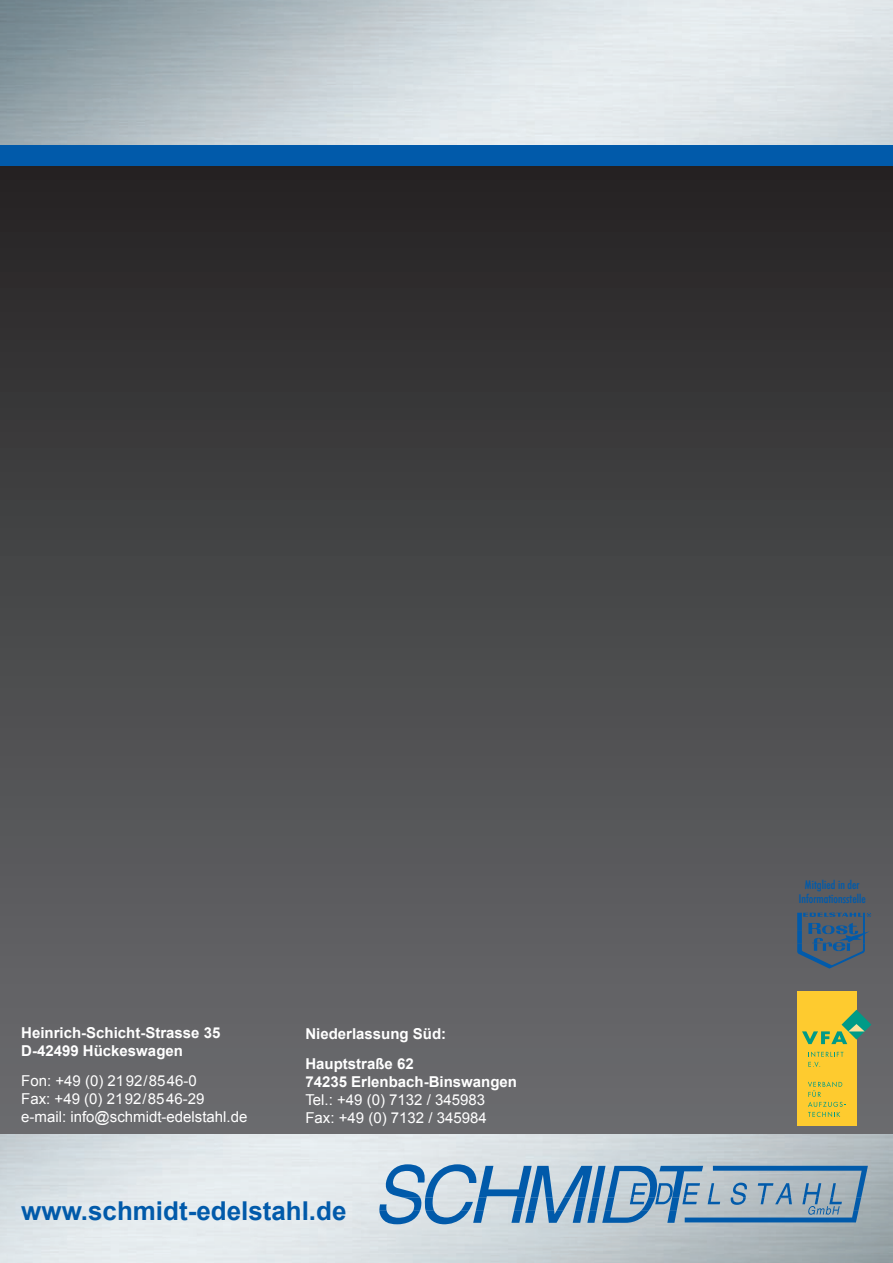
<style>
.page{position:relative;width:893px;height:1263px;background:#fff}
.page>*{position:absolute;margin:0;border:0;box-sizing:border-box;transform-origin:0 0}
.t1{font:700 25.95px "Arial";color:#015aaa}
.t2{font:15px/18px "Arial";color:#fff}
.t3{font:700 15px/18px "Arial";color:#fff}
.t4{font:500 12.45px/14.9px "Futura Condensed BQ";color:#015aaa;text-align:center}
</style>
<div class="page">
<div style="left:0;top:152px;width:893px;height:1020px;background:linear-gradient(to bottom,#252324,#707174)"></div>
<img style="left:0;top:1134px;width:893px;height:129px">
<svg style="left:379px;top:1164px;width:489px;height:60px"></svg>
<svg style="left:797px;top:912px;width:74px;height:56px"></svg>
<div style="left:797px;top:991px;width:59px;height:134px;background:#fecb2f"></div>
<svg style="left:802px;top:1010px;width:69px;height:34px"></svg>
<svg style="left:808px;top:1082px;width:38px;height:35px"></svg>
<svg style="left:808px;top:1051px;width:35px;height:16px"></svg>
<div style="left:0;top:145px;width:893px;height:20px;background:#015aaa"></div>
<p class="t3" style="left:21px;top:1025px;width:201px">Heinrich-Schicht-Strasse 35<br>D-42499 Hückeswagen</p>
<p class="t2" style="left:21px;top:1072px;width:228px">Fon: +49 (0) 2192/8546-0<br>Fax: +49 (0) 2192/8546-29 e-mail: info@schmidt-edelstahl.de</p>
<p class="t3" style="left:305px;top:1019px;width:142px;line-height:30px">Niederlassung Süd:<br>Hauptstraße 62</p>
<p class="t3" style="left:305px;top:1073px;width:213px">74235 Erlenbach-Binswangen</p>
<p class="t2" style="left:305px;top:1090px;width:183px">Tel.: +49 (0) 7132 / 345983<br>Fax: +49 (0) 7132 / 345984</p>
<h1 class="t1" style="left:21px;top:1201px;width:327px">www.schmidt-edelstahl.de</h1>
<p class="t4" style="left:799px;top:878px;width:68px">Mitglied in der<br>Informationsstelle</p>
</div>
